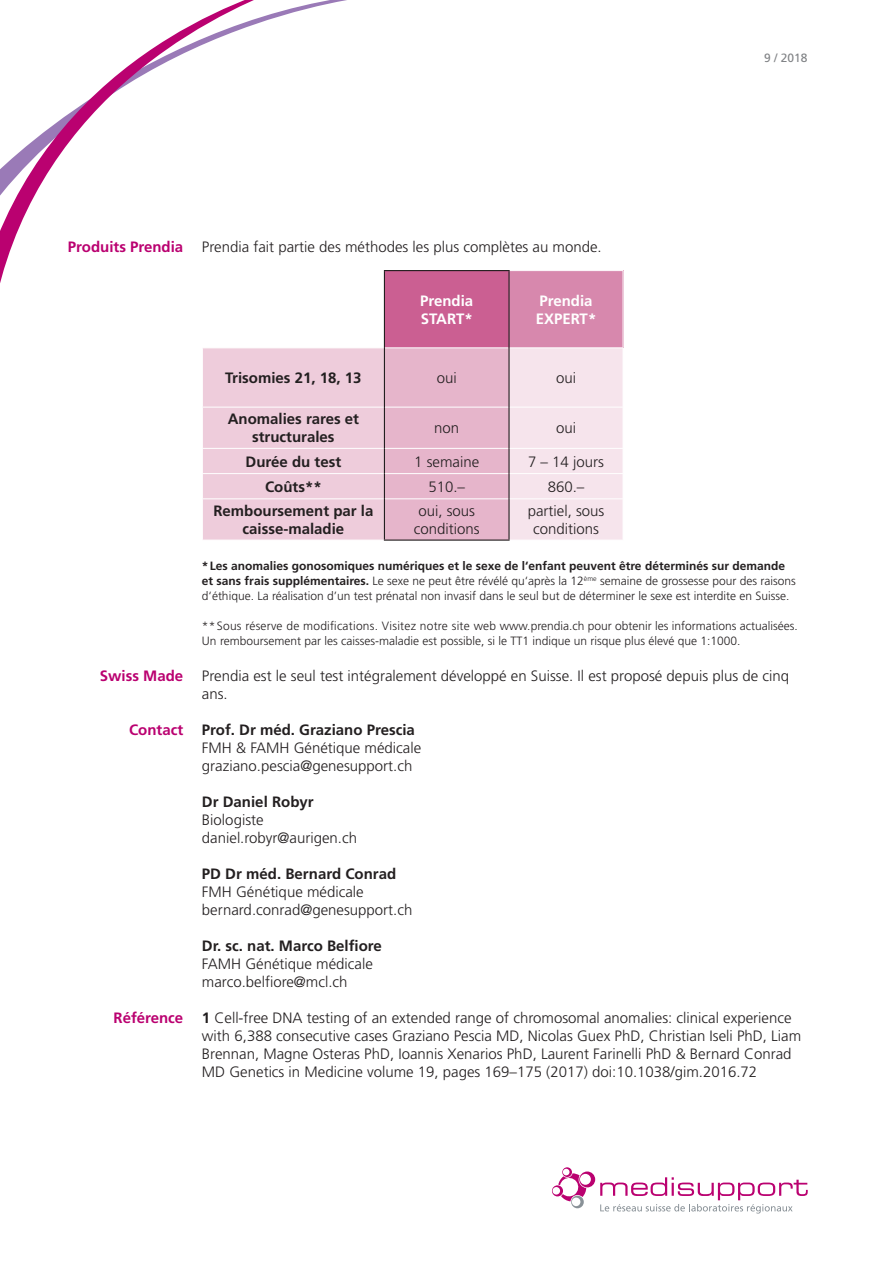
<style>
.page{position:relative;width:893px;height:1263px;background:#fff}
.page>*{position:absolute;margin:0;border:0;box-sizing:border-box;transform-origin:0 0}
.t1{font:300 15px/18px "Frutiger LT Std";color:#231f20}
.t2{font:700 15px/18px "Frutiger LT Std";color:#231f20;text-align:center}
.t3{font:700 15px "Frutiger LT Std";color:#ba0170}
.t4{font:700 15px/18px "Frutiger LT Std";color:#fff}
.t5{font:300 12px/15px "Frutiger LT Std";color:#231f20}
.t6{font:12px "Frutiger LT Std";color:#808285}
.s1{font-weight:700}
</style>
<div class="page">
<svg style="left:552px;top:1167px;width:256px;height:46px"></svg>
<div style="left:384px;top:271px;width:125px;height:77px;background:#cb5f92"></div>
<div style="left:509px;top:271px;width:114px;height:77px;background:#d788ad"></div>
<hr style="left:385px;top:347px;width:123px;height:1px;background:#fff">
<hr style="left:510px;top:347px;width:113px;height:1px;background:#fff">
<hr style="left:384px;top:270px;width:126px;height:1px;background:#231f20">
<hr style="left:384px;top:271px;width:1px;height:77px;background:#231f20">
<hr style="left:508px;top:271px;width:2px;height:77px;background:#231f20">
<svg style="left:203px;top:348px;width:420px;height:192px;background:#edcbda"></svg>
<hr style="left:508px;top:474px;width:2px;height:25px;background:#231f20">
<hr style="left:384px;top:499px;width:1px;height:40px;background:#231f20">
<hr style="left:508px;top:499px;width:2px;height:40px;background:#231f20">
<hr style="left:384px;top:539px;width:126px;height:2px;background:#231f20">
<svg style="left:0;top:0;width:285px;height:283px"></svg>
<p class="t6" style="left:764px;top:51px;width:45px">9 / 2018</p>
<p class="t3" style="left:68px;top:237px;width:117px">Produits Prendia</p>
<p class="t1" style="left:202px;top:238px;width:401px">Prendia fait partie des méthodes les plus complètes au monde.</p>
<p class="t4" style="left:420px;top:292px;width:55px">Prendia<br>START*</p>
<p class="t4" style="left:536px;top:292px;width:62px">Prendia<br>EXPERT*</p>
<p class="t3" style="left:100px;top:666px;width:85px">Swiss Made</p>
<p class="t3" style="left:129px;top:720px;width:56px">Contact</p>
<p class="t3" style="left:114px;top:1008px;width:71px">Référence</p>
<p class="t2" style="left:225px;top:369px;width:138px">Trisomies 21, 18, 13</p>
<p class="t1" style="left:437px;top:369px;width:22px">oui</p>
<p class="t1" style="left:556px;top:369px;width:22px">oui</p>
<p class="t2" style="left:228px;top:410px;width:133px">Anomalies rares et structurales</p>
<p class="t1" style="left:434px;top:419px;width:27px">non</p>
<p class="t1" style="left:556px;top:419px;width:22px">oui</p>
<p class="t2" style="left:246px;top:452px;width:97px">Durée du test</p>
<p class="t1" style="left:414px;top:453px;width:67px">1 semaine</p>
<p class="t1" style="left:528px;top:453px;width:77px">7 – 14 jours</p>
<p class="t2" style="left:265px;top:478px;width:58px">Coûts**</p>
<p class="t1" style="left:428px;top:478px;width:38px">510.–</p>
<p class="t1" style="left:548px;top:478px;width:38px">860.–</p>
<p class="t2" style="left:213px;top:502px;width:162px">Remboursement par la caisse-maladie</p>
<p class="t1" style="left:414px;top:502px;width:67px;text-align:center">oui, sous conditions</p>
<p class="t1" style="left:528px;top:502px;width:78px;text-align:center">partiel, sous conditions</p>
<p class="t5" style="left:202px;top:558px;width:595px"><span class="s1">*Les anomalies gonosomiques numériques et le sexe de l‘enfant peuvent être déterminés sur demande et sans frais supplémentaires.</span> Le sexe ne peut être révélé qu‘après la 12<sup>ème</sup> semaine de grossesse pour des raisons d‘éthique. La réalisation d’un test prénatal non invasif dans le seul but de déterminer le sexe est interdite en Suisse.</p>
<p class="t5" style="left:202px;top:618px;width:597px">**Sous réserve de modifications. Visitez notre site web www.prendia.ch pour obtenir les informations actualisées.<br>Un remboursement par les caisses-maladie est possible, si le TT1 indique un risque plus élevé que 1:1000.</p>
<p class="t1" style="left:202px;top:667px;width:589px">Prendia est le seul test intégralement développé en Suisse. Il est proposé depuis plus de cinq ans.</p>
<p class="t2" style="left:202px;top:720px;width:214px">Prof. Dr méd. Graziano Prescia</p>
<p class="t1" style="left:202px;top:739px;width:221px">FMH &amp; FAMH Génétique médicale graziano.pescia@genesupport.ch</p>
<p class="t2" style="left:202px;top:792px;width:113px">Dr Daniel Robyr</p>
<p class="t1" style="left:202px;top:811px;width:157px">Biologiste daniel.robyr@aurigen.ch</p>
<p class="t2" style="left:202px;top:864px;width:196px">PD Dr méd. Bernard Conrad</p>
<p class="t1" style="left:202px;top:883px;width:212px">FMH Génétique médicale bernard.conrad@genesupport.ch</p>
<p class="t2" style="left:202px;top:936px;width:181px">Dr. sc. nat. Marco Belfiore</p>
<p class="t1" style="left:202px;top:955px;width:172px">FAMH Génétique médicale marco.belfiore@mcl.ch</p>
<p class="t1" style="left:202px;top:1009px;width:601px"><span class="s1">1</span> Cell-free DNA testing of an extended range of chromosomal anomalies: clinical experience with 6,388 consecutive cases Graziano Pescia MD, Nicolas Guex PhD, Christian Iseli PhD, Liam Brennan, Magne Osteras PhD, Ioannis Xenarios PhD, Laurent Farinelli PhD &amp; Bernard Conrad MD Genetics in Medicine volume 19, pages 169–175 (2017) doi:10.1038/gim.2016.72</p>
</div>
